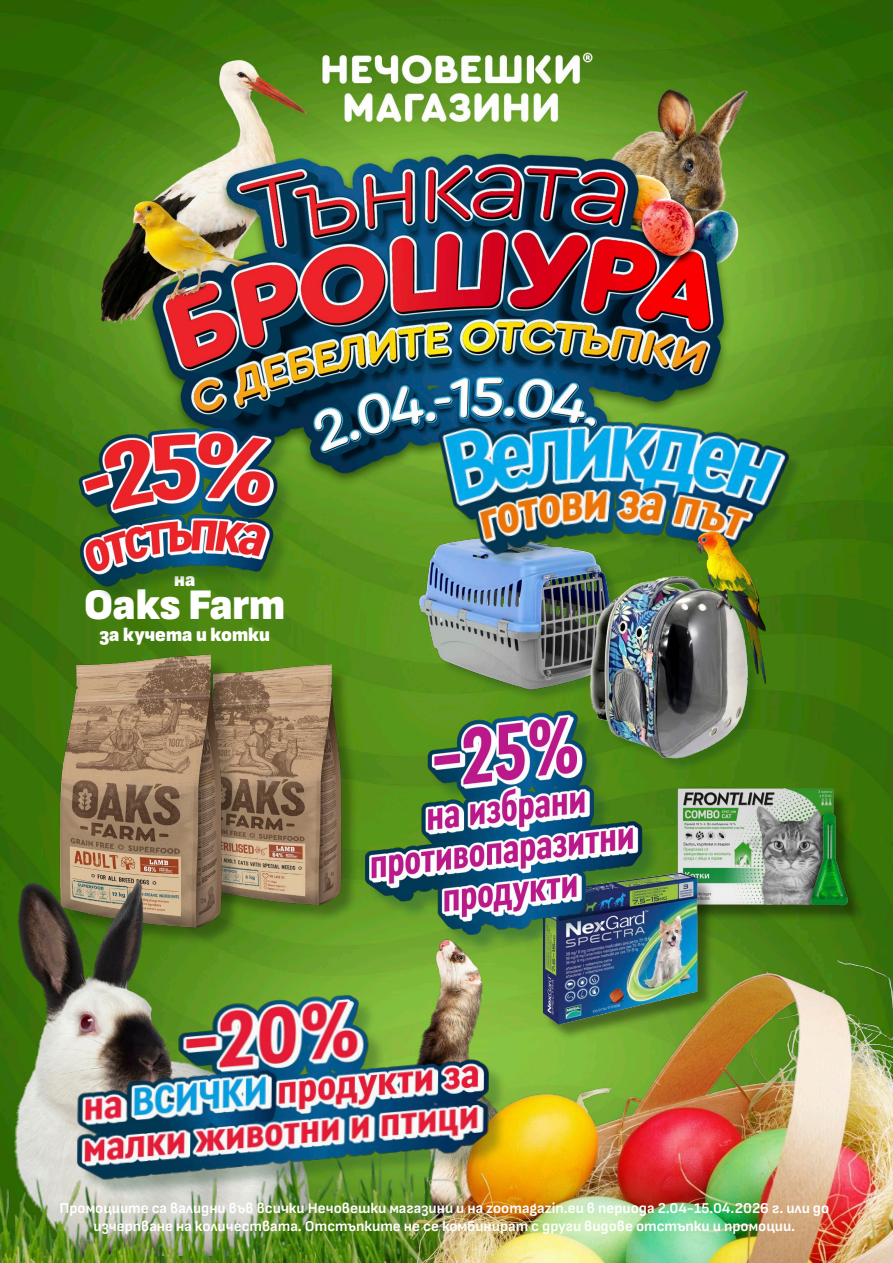
<style>
.page{position:relative;width:893px;height:1263px;background:#fff}
.page>*{position:absolute;margin:0;border:0;box-sizing:border-box;transform-origin:0 0}
.t1{font:900 43.5px "Sofia Sans";letter-spacing:-.005em;color:#fff}
.t2{font:900 19.5px "Sofia Sans";color:#fff}
.t3{font:700 15px/18px "Sofia Sans";color:#fff;text-align:center}
</style>
<div class="page">
<img style="left:0;top:0;width:893px;height:953px">
<img style="left:247px;top:639px;width:123px;height:205px">
<img style="left:35px;top:626px;width:212px;height:218px">
<img style="left:50px;top:399px;width:257px;height:215px">
<img style="left:409px;top:501px;width:147px;height:193px">
<div style="left:592px;top:578px;width:168px;height:193px;background:#123c1d;opacity:.3"></div>
<img style="left:556px;top:575px;width:195px;height:205px">
<img style="left:413px;top:404px;width:399px;height:171px">
<img style="left:0;top:844px;width:368px;height:109px">
<img style="left:0;top:953px;width:893px;height:310px">
<img style="left:62px;top:965px;width:447px;height:251px">
<img style="left:692px;top:521px;width:81px;height:167px">
<div style="left:679px;top:790px;width:185px;height:132px;background:#000;opacity:.4"></div>
<img style="left:671px;top:783px;width:181px;height:136px">
<div style="left:544px;top:875px;width:170px;height:166px;background:#000;opacity:.4"></div>
<img style="left:528px;top:862px;width:182px;height:167px">
<div style="left:368px;top:714px;width:292px;height:239px;background:#013f3f;opacity:.3"></div>
<img style="left:349px;top:694px;width:318px;height:246px">
<p class="t2" style="left:174px;top:567px;width:23px">на</p>
<p class="t1" style="left:84px;top:576px;width:203px">Oaks Farm</p>
<p class="t2" style="left:99px;top:622px;width:172px">за кучета и котки</p>
<p class="t3" style="left:59px;top:1199px;width:771px">Промоциите са валидни във всички Нечовешки магазини и на zoomagazin.eu в периода 2.04-15.04.2026 г. или до изчерпване на количествата. Отстъпките не се комбинират с други видове отстъпки и промоции.</p>
</div>
